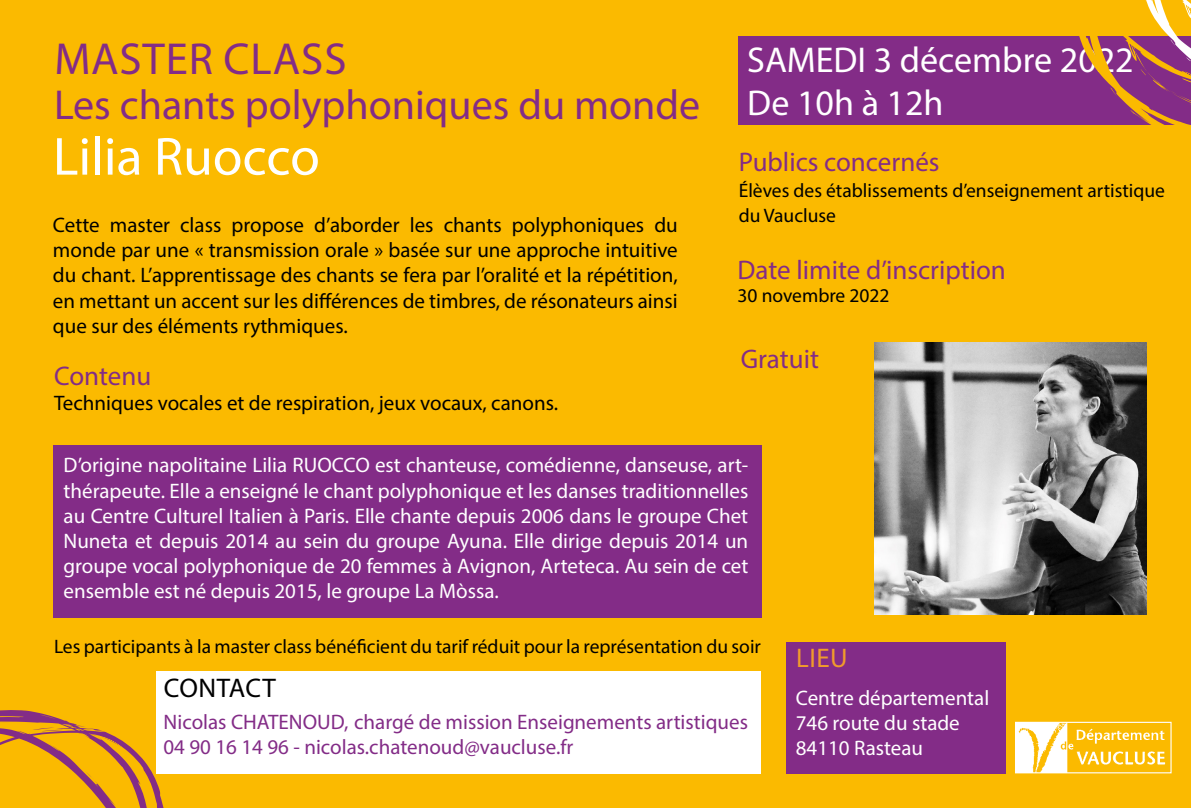
<style>
.page{position:relative;width:1191px;height:808px;background:#fbba00}
.page>*{position:absolute;margin:0;border:0;box-sizing:border-box;transform-origin:0 0}
.t1{font:54px "Myriad Pro";color:#fff}
.t2{font:45px "Myriad Pro";letter-spacing:.02em;color:#832c87}
.t3{font:42px "Myriad Pro";color:#832c87}
.t4{font:36px/43.2px "Myriad Pro";color:#fff}
.t5{font:27px "Myriad Pro";color:#832c87}
.t6{font:27px "Myriad Pro";letter-spacing:.015em;color:#000}
.t7{font:27px "Myriad Pro";color:#f09b2c}
.t8{font:21px/25.2px "Myriad Pro";color:#fff}
.t9{font:21px/25.2px "Myriad Pro";color:#000;text-align:justify}
.t10{font:21px/25.2px "Myriad Pro";color:#832c87}
.t11{font:19.5px/25.2px "Myriad Pro";color:#000}
</style>
<div class="page">
<img style="left:874px;top:343px;width:272px;height:272px">
<div style="left:739px;top:36px;width:452px;height:89px;background:#832c87"></div>
<div style="left:156px;top:671px;width:605px;height:102px;background:#fff"></div>
<div style="left:786px;top:642px;width:220px;height:131px;background:#832c87"></div>
<div style="left:53px;top:446px;width:709px;height:172px;background:#832c87"></div>
<svg style="left:1079px;top:0;width:112px;height:125px"></svg>
<svg style="left:0;top:710px;width:168px;height:98px"></svg>
<img style="left:1017px;top:724px;width:149px;height:47px">
<div style="left:1015px;top:722px;width:156px;height:51px;border:1px solid #fff"></div>
<h2 class="t2" style="left:54px;top:32px;width:293px">MASTER CLASS</h2>
<h3 class="t3" style="left:54px;top:79px;width:648px">Les chants polyphoniques du monde</h3>
<h1 class="t1" style="left:53px;top:123px;width:268px">Lilia Ruocco</h1>
<p class="t9" style="left:53px;top:212px;width:626px">Cette master class propose d’aborder les chants polyphoniques du monde par une « transmission orale » basée sur une approche intuitive du chant. L’apprentissage des chants se fera par l’oralité et la répétition, en mettant un accent sur les différences de timbres, de résonateurs ainsi que sur des éléments rythmiques.</p>
<p class="t5" style="left:54px;top:359px;width:99px">Contenu</p>
<p class="t9" style="left:54px;top:390px;width:505px">Techniques vocales et de respiration, jeux vocaux, canons.</p>
<h3 class="t4" style="left:747px;top:38px;width:388px">SAMEDI 3 décembre 2022<br>De 10h à 12h</h3>
<p class="t5" style="left:739px;top:146px;width:202px">Publics concernés</p>
<p class="t11" style="left:739px;top:177px;width:428px">Élèves des établissements d’enseignement artistique du Vaucluse</p>
<p class="t5" style="left:737px;top:253px;width:270px">Date limite d’inscription</p>
<p class="t11" style="left:737px;top:283px;width:153px">30 novembre 2022</p>
<p class="t5" style="left:741px;top:342px;width:80px">Gratuit</p>
<p class="t8" style="left:64px;top:452px;width:686px;text-align:justify">D’origine napolitaine Lilia RUOCCO est chanteuse, comédienne, danseuse, art&shy;thérapeute. Elle a enseigné le chant polyphonique et les danses traditionnelles au Centre Culturel Italien à Paris. Elle chante depuis 2006 dans le groupe Chet Nuneta et depuis 2014 au sein du groupe Ayuna. Elle dirige depuis 2014 un groupe vocal polyphonique de 20 femmes à Avignon, Arteteca. Au sein de cet ensemble est né depuis 2015, le groupe La Mòssa.</p>
<p class="t11" style="left:54px;top:633px;width:708px">Les participants à la master class bénéficient du tarif réduit pour la représentation du soir</p>
<p class="t6" style="left:164px;top:671px;width:114px">CONTACT</p>
<p class="t10" style="left:163px;top:709px;width:586px">Nicolas CHATENOUD, chargé de mission Enseignements artistiques<br>04 90 16 14 96 - nicolas.chatenoud@vaucluse.fr</p>
<p class="t7" style="left:796px;top:642px;width:53px">LIEU</p>
<p class="t8" style="left:796px;top:685px;width:195px">Centre départemental<br>746 route du stade<br>84110 Rasteau</p>
</div>
